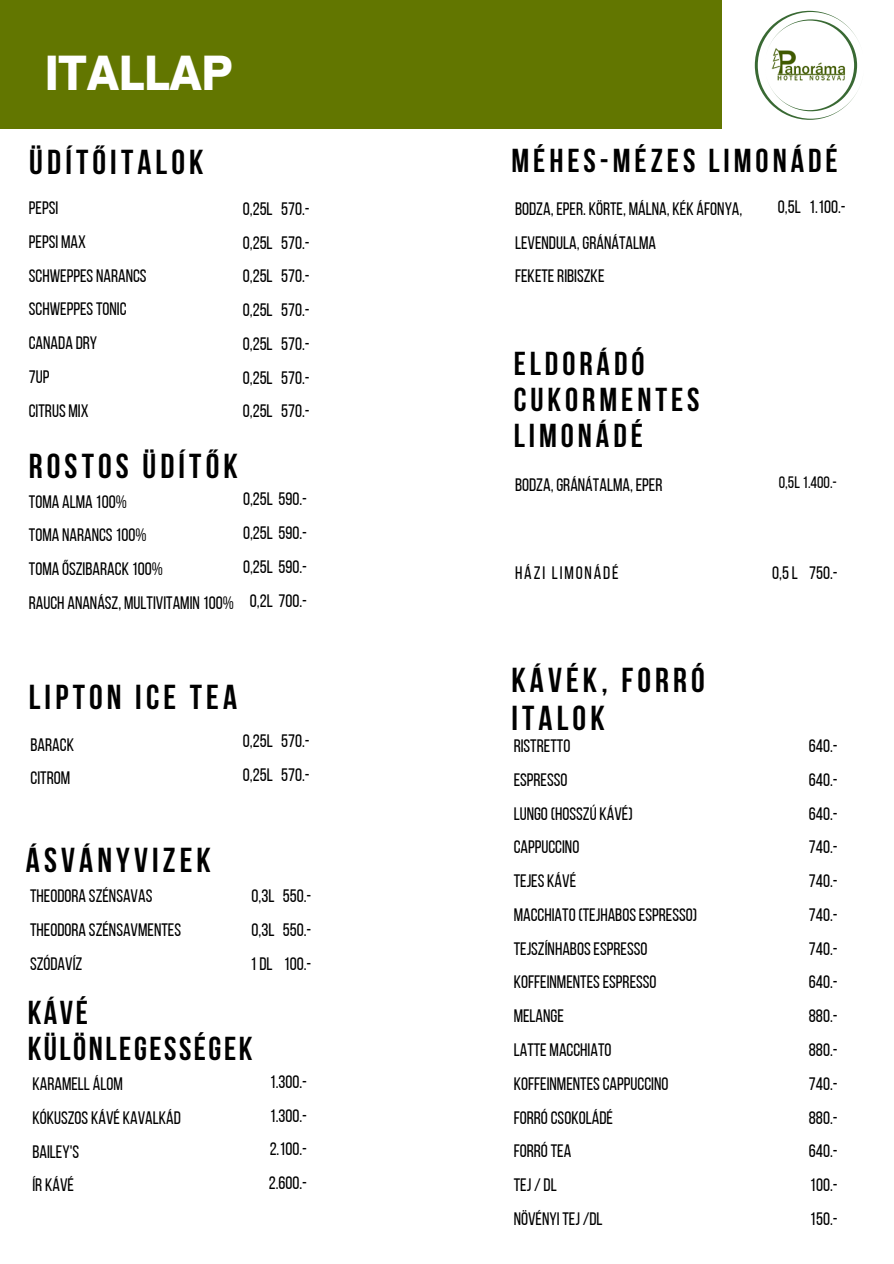
<style>
.page{position:relative;width:894px;height:1264px;background:#fff}
.page>*{position:absolute;margin:0;border:0;box-sizing:border-box;transform-origin:0 0}
.t1{font:900 45px "Open Sauce One";color:#fff}
.t2{font:700 34.5px/38.2px "Bebas Neue";letter-spacing:.12em;color:#000}
.t3{font:700 33px/36px "Bebas Neue";letter-spacing:.12em;color:#000}
.t4{font:700 33px/36px "Bebas Neue";letter-spacing:.075em;color:#000}
.t5{font:18px/33.8px "Bebas Neue";color:#000}
.t6{font:18px "Bebas Neue";letter-spacing:.105em;color:#000}
.t7{font:16.5px "Bebas Neue";color:#000}
</style>
<div class="page">
<div style="left:0;top:0;width:721px;height:128px;background:#627600"></div>
<svg style="left:754px;top:11px;width:105px;height:109px"></svg>
<img style="left:770px;top:45px;width:78px;height:58px">
<h1 class="t1" style="left:45px;top:45px;width:189px">ITALLAP</h1>
<p class="t2" style="left:29px;top:146px;width:176px">ÜDÍTŐITALOK</p>
<p class="t5" style="left:29px;top:193px;width:31px">PEPSI</p>
<p class="t5" style="left:29px;top:226px;width:59px">PEPSI MAX</p>
<h2 class="t5" style="left:29px;top:260px;width:119px">SCHWEPPES NARANCS</h2>
<p class="t5" style="left:29px;top:294px;width:99px">SCHWEPPES TONIC</p>
<p class="t5" style="left:29px;top:328px;width:70px">CANADA DRY</p>
<p class="t5" style="left:29px;top:361px;width:22px">7UP</p>
<p class="t5" style="left:29px;top:395px;width:61px">CITRUS MIX</p>
<p class="t5" style="left:243px;top:193px;width:68px">0,25L 570.-</p>
<h2 class="t5" style="left:243px;top:227px;width:68px">0,25L 570.-</h2>
<p class="t5" style="left:243px;top:261px;width:68px">0,25L 570.-</p>
<p class="t5" style="left:243px;top:295px;width:68px">0,25L 570.-</p>
<p class="t5" style="left:243px;top:328px;width:68px">0,25L 570.-</p>
<p class="t5" style="left:243px;top:362px;width:68px">0,25L 570.-</p>
<p class="t5" style="left:243px;top:396px;width:68px">0,25L 570.-</p>
<p class="t2" style="left:29px;top:450px;width:210px">ROSTOS ÜDÍTŐK</p>
<p class="t5" style="left:29px;top:486px;width:99px">TOMA ALMA 100%</p>
<p class="t5" style="left:29px;top:520px;width:119px">TOMA NARANCS100%</p>
<p class="t5" style="left:29px;top:554px;width:136px">TOMA ŐSZIBARACK 100%</p>
<p class="t5" style="left:29px;top:587px;width:206px">RAUCH ANANÁSZ, MULTIVITAMIN 100%</p>
<p class="t5" style="left:243px;top:484px;width:66px">0,25L 590.-</p>
<p class="t5" style="left:243px;top:517px;width:66px">0,25L 590.-</p>
<h2 class="t5" style="left:243px;top:551px;width:66px">0,25L 590.-</h2>
<p class="t5" style="left:250px;top:585px;width:59px">0,2L 700.-</p>
<h2 class="t2" style="left:29px;top:681px;width:210px">LIPTON ICE TEA</h2>
<p class="t5" style="left:30px;top:729px;width:45px">BARACK</p>
<p class="t5" style="left:30px;top:763px;width:41px">CITROM</p>
<p class="t2" style="left:26px;top:844px;width:186px">ÁSVÁNYVIZEK</p>
<p class="t5" style="left:30px;top:880px;width:124px">THEODORA SZÉNSAVAS</p>
<p class="t5" style="left:30px;top:914px;width:152px">THEODORA SZÉNSAVMENTES</p>
<p class="t5" style="left:30px;top:948px;width:54px">SZÓDAVÍZ</p>
<p class="t5" style="left:243px;top:725px;width:68px">0,25L 570.-</p>
<p class="t5" style="left:243px;top:759px;width:68px">0,25L 570.-</p>
<p class="t5" style="left:251px;top:880px;width:61px">0,3L 550.-</p>
<p class="t5" style="left:251px;top:914px;width:61px">0,3L 550.-</p>
<p class="t5" style="left:250px;top:948px;width:62px">1DL 100.-</p>
<p class="t4" style="left:28px;top:997px;width:226px">KÁVÉ<br>KÜLÖNLEGESSÉGEK</p>
<p class="t5" style="left:32px;top:1068px;width:92px">KARAMELL ÁLOM</p>
<p class="t5" style="left:32px;top:1102px;width:150px">KÓKUSZOS KÁVÉ KAVALKÁD</p>
<p class="t5" style="left:32px;top:1136px;width:48px">BAILEY'S</p>
<p class="t5" style="left:32px;top:1169px;width:43px">ÍR KÁVÉ</p>
<p class="t5" style="left:269px;top:1066px;width:39px">1.300.-</p>
<p class="t5" style="left:269px;top:1100px;width:39px">1.300.-</p>
<p class="t5" style="left:269px;top:1133px;width:39px">2.100.-</p>
<p class="t5" style="left:269px;top:1167px;width:40px">2.600.-</p>
<p class="t3" style="left:511px;top:146px;width:327px">MÉHES-MÉZES LIMONÁDÉ</p>
<p class="t5" style="left:515px;top:193px;width:229px">BODZA, EPER. KÖRTE, MÁLNA, KÉK ÁFONYA,<br>LEVENDULA, GRÁNÁTALMA</p>
<p class="t5" style="left:515px;top:261px;width:91px">FEKETE RIBISZKE</p>
<p class="t3" style="left:513px;top:348px;width:187px">ELDORÁDÓ<br>CUKORMENTES<br>LIMONÁDÉ</p>
<p class="t5" style="left:515px;top:470px;width:149px">BODZA,GRÁNÁTALMA,EPER</p>
<p class="t5" style="left:777px;top:192px;width:69px">0,5L 1.100.-</p>
<p class="t7" style="left:778px;top:476px;width:60px">0,5L 1.400.-</p>
<p class="t6" style="left:515px;top:565px;width:105px">HÁZI LIMONÁDÉ</p>
<p class="t5" style="left:772px;top:557px;width:67px">0,5L 750.-</p>
<p class="t2" style="left:511px;top:664px;width:195px">KÁVÉK, FORRÓ<br>ITALOK</p>
<p class="t5" style="left:513px;top:730px;width:58px">RISTRETTO</p>
<p class="t5" style="left:513px;top:764px;width:55px">ESPRESSO</p>
<h2 class="t5" style="left:513px;top:798px;width:121px">LUNGO (HOSSZÚ KÁVÉ)</h2>
<p class="t5" style="left:513px;top:832px;width:67px">CAPPUCCINO</p>
<p class="t5" style="left:513px;top:865px;width:64px">TEJES KÁVÉ</p>
<p class="t5" style="left:513px;top:899px;width:185px">MACCHIATO (TEJHABOS ESPRESSO)</p>
<p class="t5" style="left:513px;top:933px;width:135px">TEJSZÍNHABOS ESPRESSO</p>
<h2 class="t5" style="left:513px;top:967px;width:144px">KOFFEINMENTES ESPRESSO</h2>
<p class="t5" style="left:513px;top:1000px;width:52px">MELANGE</p>
<p class="t5" style="left:513px;top:1034px;width:99px">LATTE MACCHIATO</p>
<p class="t5" style="left:513px;top:1068px;width:156px">KOFFEINMENTES CAPPUCCINO</p>
<p class="t5" style="left:513px;top:1102px;width:101px">FORRÓ CSOKOLÁDÉ</p>
<p class="t5" style="left:513px;top:1135px;width:59px">FORRÓ TEA</p>
<p class="t5" style="left:513px;top:1169px;width:45px">TEJ/DL</p>
<h2 class="t5" style="left:513px;top:1203px;width:90px">NÖVÉNYI TEJ /DL</h2>
<p class="t5" style="left:808px;top:730px;width:30px">640.-</p>
<p class="t5" style="left:808px;top:764px;width:30px">640.-</p>
<p class="t5" style="left:808px;top:798px;width:30px">640.-</p>
<p class="t5" style="left:808px;top:832px;width:30px">740.-</p>
<p class="t5" style="left:808px;top:865px;width:30px">740.-</p>
<p class="t5" style="left:808px;top:899px;width:30px">740.-</p>
<p class="t5" style="left:808px;top:933px;width:30px">740.-</p>
<h2 class="t5" style="left:808px;top:967px;width:30px">640.-</h2>
<p class="t5" style="left:808px;top:1000px;width:30px">880.-</p>
<p class="t5" style="left:808px;top:1034px;width:30px">880.-</p>
<p class="t5" style="left:808px;top:1068px;width:30px">740.-</p>
<p class="t5" style="left:808px;top:1102px;width:30px">880.-</p>
<p class="t5" style="left:808px;top:1135px;width:30px">640.-</p>
<p class="t5" style="left:809px;top:1169px;width:29px">100.-</p>
<p class="t5" style="left:809px;top:1203px;width:29px">150.-</p>
</div>
